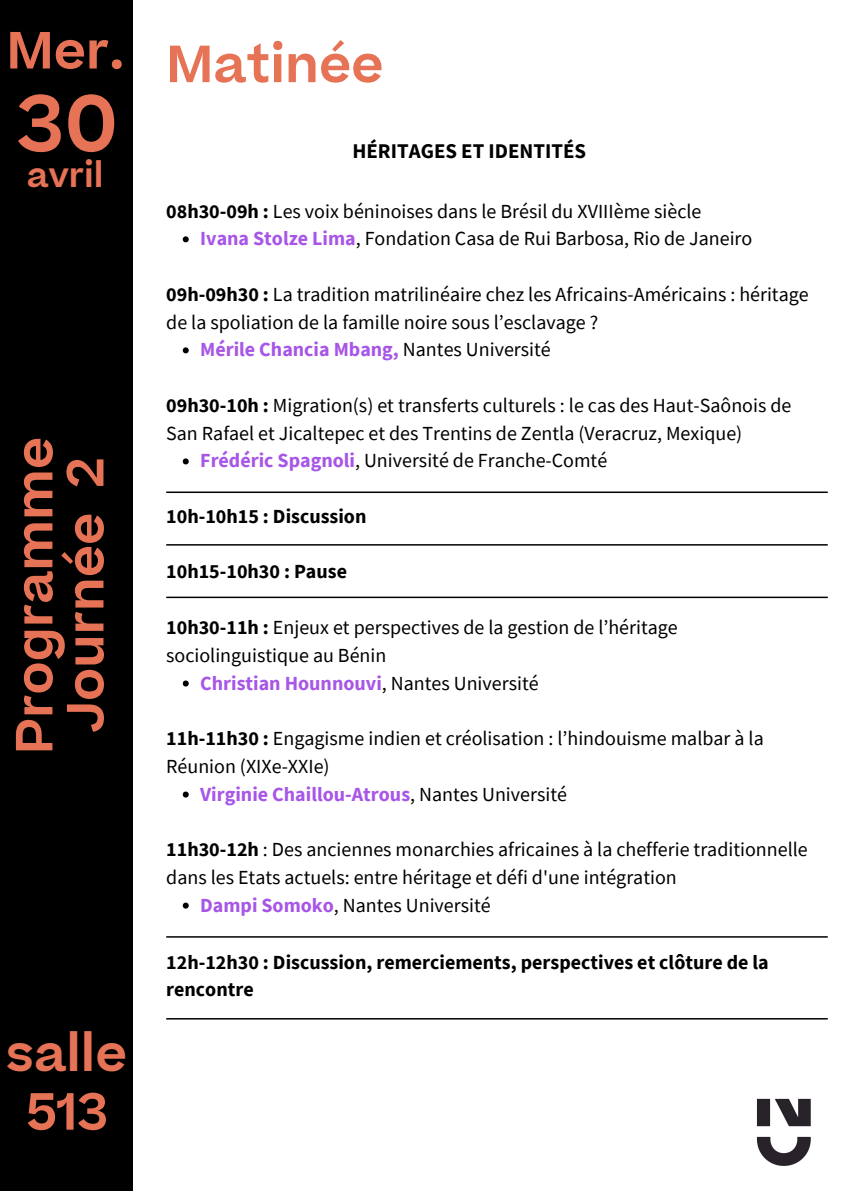
<style>
.page{position:relative;width:843px;height:1191px;background:#fff}
.page>*{position:absolute;margin:0;border:0;box-sizing:border-box;transform-origin:0 0}
.t1{font:600 77px "Beatrice";color:#e77356}
.t2{font:600 50px/51px "Beatrice";color:#e77356;text-align:center}
.t3{font:600 49px "Beatrice";color:#e77356}
.t4{font:600 33px "Beatrice";color:#e77356}
.t5{font:700 20.9px "Source Sans Pro";color:#000}
.t6{font:20px/27.7px "Source Sans Pro";color:#000}
.t7{font:700 20px "Source Sans Pro";color:#a756e7}
.t8{font:700 20px/27.7px "Source Sans Pro";color:#000}
.s1{font-weight:700}
.s2{font-weight:700;color:#a756e7}
.s3{font-weight:400;color:#000}
</style>
<div class="page">
<div style="left:0;top:0;width:133px;height:1190px;background:#000"></div>
<img style="left:756px;top:1098px;width:55px;height:68px">
<svg style="left:183px;top:236px;width:6px;height:6px"></svg>
<svg style="left:183px;top:347px;width:6px;height:6px"></svg>
<svg style="left:183px;top:458px;width:6px;height:6px"></svg>
<svg style="left:183px;top:680px;width:6px;height:6px"></svg>
<svg style="left:183px;top:791px;width:6px;height:6px"></svg>
<svg style="left:183px;top:902px;width:6px;height:6px"></svg>
<hr style="left:166px;top:936px;width:661px;height:1px;background:#000">
<hr style="left:166px;top:1017px;width:661px;height:2px;background:#000">
<hr style="left:166px;top:491px;width:661px;height:2px;background:#000">
<hr style="left:166px;top:544px;width:661px;height:1px;background:#000">
<hr style="left:166px;top:596px;width:661px;height:2px;background:#000">
<p class="t2" style="left:7px;top:31px;width:119px">Mer.</p>
<h2 class="t1" style="left:17px;top:95px;width:103px">30</h2>
<h1 class="t4" style="left:27px;top:163px;width:78px">avril</h1>
<h1 class="t2" style="left:15px;top:754px;width:318px;rotate:-90deg">Programme<br>Journée 2</h1>
<h1 class="t3" style="left:7px;top:1035px;width:122px">salle</h1>
<p class="t2" style="left:26px;top:1092px;width:83px">513</p>
<h1 class="t2" style="left:166px;top:45px;width:218px">Matinée</h1>
<p class="t5" style="left:352px;top:137px;width:235px">HÉRITAGES ET IDENTITÉS</p>
<p class="t6" style="left:166px;top:197px;width:536px"><span class="s1">08h30-09h :</span> Les voix béninoises dans le Brésil du XVIIIème siècle</p>
<p class="t6" style="left:200px;top:224px;width:553px"><span class="s2">Ivana Stolze Lima</span>, Fondation Casa de Rui Barbosa, Rio de Janeiro</p>
<p class="t6" style="left:166px;top:280px;width:643px"><span class="s1">09h-09h30 :</span> La tradition matrilinéaire chez les Africains-Américains : héritage de la spoliation de la famille noire sous l’esclavage ?</p>
<p class="t7" style="left:200px;top:337px;width:352px">Mérile Chancia Mbang, <span class="s3">Nantes Université</span></p>
<p class="t6" style="left:166px;top:391px;width:626px"><span class="s1">09h30-10h :</span> Migration(s) et transferts culturels : le cas des Haut-Saônois de<br>San Rafael et Jicaltepec et des Trentins de Zentla (Veracruz, Mexique)</p>
<p class="t6" style="left:200px;top:446px;width:408px"><span class="s2">Frédéric Spagnoli</span>, Université de Franche-Comté</p>
<h4 class="t8" style="left:166px;top:502px;width:202px">10h-10h15 : Discussion</h4>
<h4 class="t8" style="left:166px;top:557px;width:182px">10h15-10h30 : Pause</h4>
<p class="t6" style="left:166px;top:613px;width:513px"><span class="s1">10h30-11h :</span> Enjeux et perspectives de la gestion de l’héritage sociolinguistique au Bénin</p>
<p class="t7" style="left:200px;top:669px;width:340px">Christian Hounnouvi<span class="s3">, Nantes Université</span></p>
<p class="t6" style="left:166px;top:724px;width:598px"><span class="s1">11h-11h30 :</span> Engagisme indien et créolisation : l’hindouisme malbar à la<br>Réunion (XIXe-XXIe)</p>
<p class="t7" style="left:200px;top:780px;width:368px">Virginie Chaillou-Atrous<span class="s3">, Nantes Université</span></p>
<p class="t6" style="left:166px;top:835px;width:642px"><span class="s1">11h30-12h</span> : Des anciennes monarchies africaines à la chefferie traditionnelle dans les Etats actuels: entre héritage et défi d'une intégration</p>
<p class="t6" style="left:200px;top:890px;width:292px"><span class="s2">Dampi Somoko</span>, Nantes Université</p>
<h4 class="t8" style="left:166px;top:947px;width:604px">12h-12h30 : Discussion, remerciements, perspectives et clôture de la rencontre</h4>
</div>
